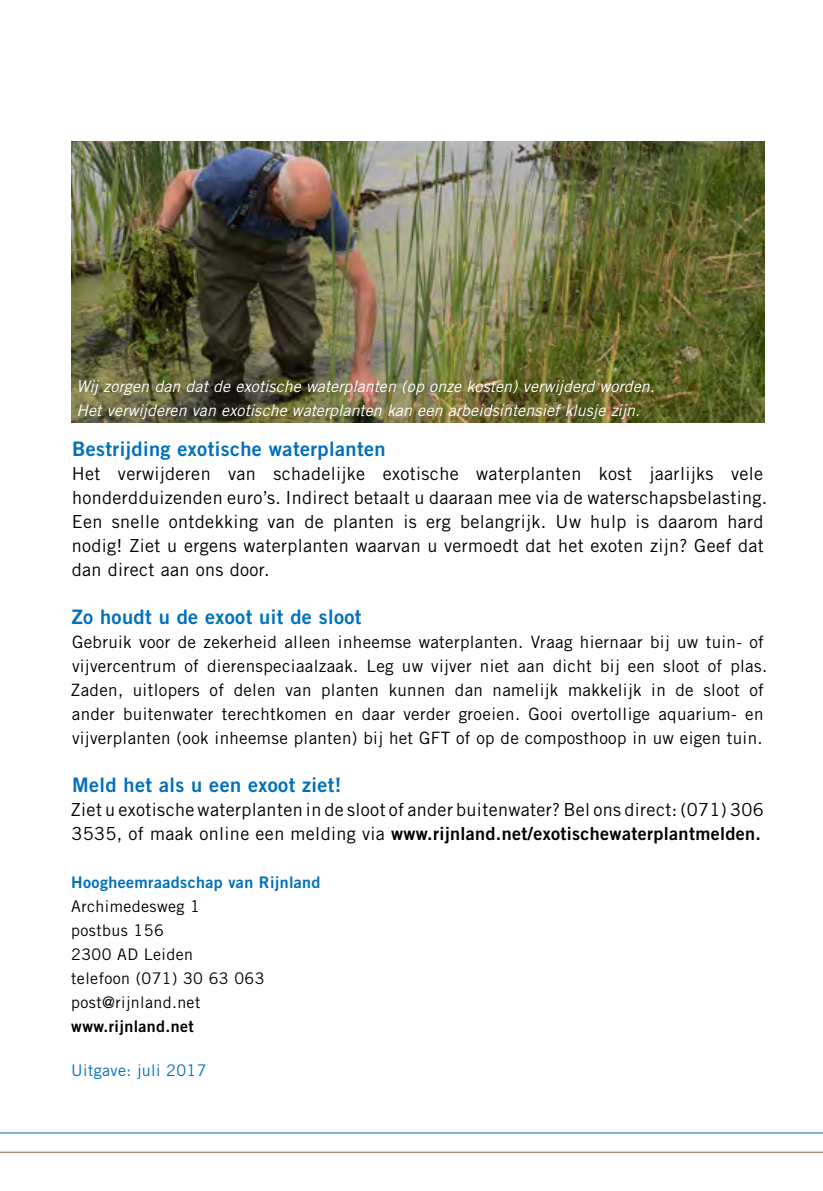
<style>
.page{position:relative;width:823px;height:1191px;background:#fff}
.page>*{position:absolute;margin:0;border:0;box-sizing:border-box;transform-origin:0 0}
.t1{font:20px "Trade Gothic Bold Two";letter-spacing:.02em;color:#0070ba}
.t2{font:18px/24px "Trade Gothic";letter-spacing:.02em;color:#000}
.t3{font:17px/24px "Trade Gothic";letter-spacing:.02em;color:#000}
._0201_Kad-Body{font:italic 16px "Trade Gothic";letter-spacing:.005em;color:#fff}
.t4{font:16px "Trade Gothic";letter-spacing:.025em;color:#000}
.t5{font:16px "Trade Gothic Bold Two";letter-spacing:.025em;color:#0070ba}
.t6{font:16px "Trade Gothic Bold Two";letter-spacing:.025em;color:#000}
.t7{font:16px "Trade Gothic";letter-spacing:.025em;color:#0070ba}
.s1{font-family:"Trade Gothic Bold Two"}
</style>
<div class="page">
<svg style="left:0;top:1132px;width:822px;height:21px"></svg>
<img style="left:71px;top:142px;width:692px;height:280px">
<p class="_0201_Kad-Body" style="left:76px;top:377px;width:579px">Wij zorgen dan dat de exotische waterplanten (op onze kosten) verwijderd worden.</p>
<p class="_0201_Kad-Body" style="left:76px;top:401px;width:564px">Het verwijderen van exotische waterplanten kan een arbeidsintensief klusje zijn.</p>
<p class="t1" style="left:72px;top:436px;width:315px">Bestrijding exotische waterplanten</p>
<p class="t2" style="left:72px;top:461px;width:696px">Het verwijderen van schadelijke exotische waterplanten kost jaarlijks vele honderdduizenden euro’s. Indirect betaalt u daaraan mee via de waterschapsbelasting.<br>Een snelle ontdekking van de planten is erg belangrijk. Uw hulp is daarom hard nodig! Ziet u ergens waterplanten waarvan u vermoedt dat het exoten zijn? Geef dat dan direct aan ons door.</p>
<p class="t1" style="left:72px;top:604px;width:291px">Zo houdt u de exoot uit de sloot</p>
<p class="t3" style="left:71px;top:630px;width:697px">Gebruik voor de zekerheid alleen inheemse waterplanten. Vraag hiernaar bij uw tuin- of vijvercentrum of dierenspeciaalzaak. Leg uw vijver niet aan dicht bij een sloot of plas.<br>Zaden, uitlopers of delen van planten kunnen dan namelijk makkelijk in de sloot of ander buitenwater terechtkomen en daar verder groeien. Gooi overtollige aquarium- en vijverplanten (ook inheemse planten) bij het GFT of op de composthoop in uw eigen tuin.</p>
<p class="t1" style="left:72px;top:772px;width:271px">Meld het als u een exoot ziet!</p>
<p class="t2" style="left:71px;top:797px;width:694px">Ziet u exotische waterplanten in de sloot of ander buitenwater? Bel ons direct: (071) 306<br>3535, of maak online een melding via <span class="s1">www.rijnland.net/exotischewaterplantmelden.</span></p>
<p class="t5" style="left:71px;top:872px;width:250px">Hoogheemraadschap van Rijnland</p>
<p class="t4" style="left:71px;top:897px;width:130px">Archimedesweg 1</p>
<p class="t4" style="left:71px;top:921px;width:94px">postbus 156</p>
<p class="t4" style="left:71px;top:945px;width:123px">2300 AD Leiden</p>
<p class="t4" style="left:71px;top:969px;width:195px">telefoon (071) 30 63 063</p>
<p class="t4" style="left:71px;top:993px;width:130px">post@rijnland.net</p>
<p class="t6" style="left:71px;top:1016px;width:124px">www.rijnland.net</p>
<p class="t7" style="left:71px;top:1061px;width:137px">Uitgave: juli 2017</p>
</div>
